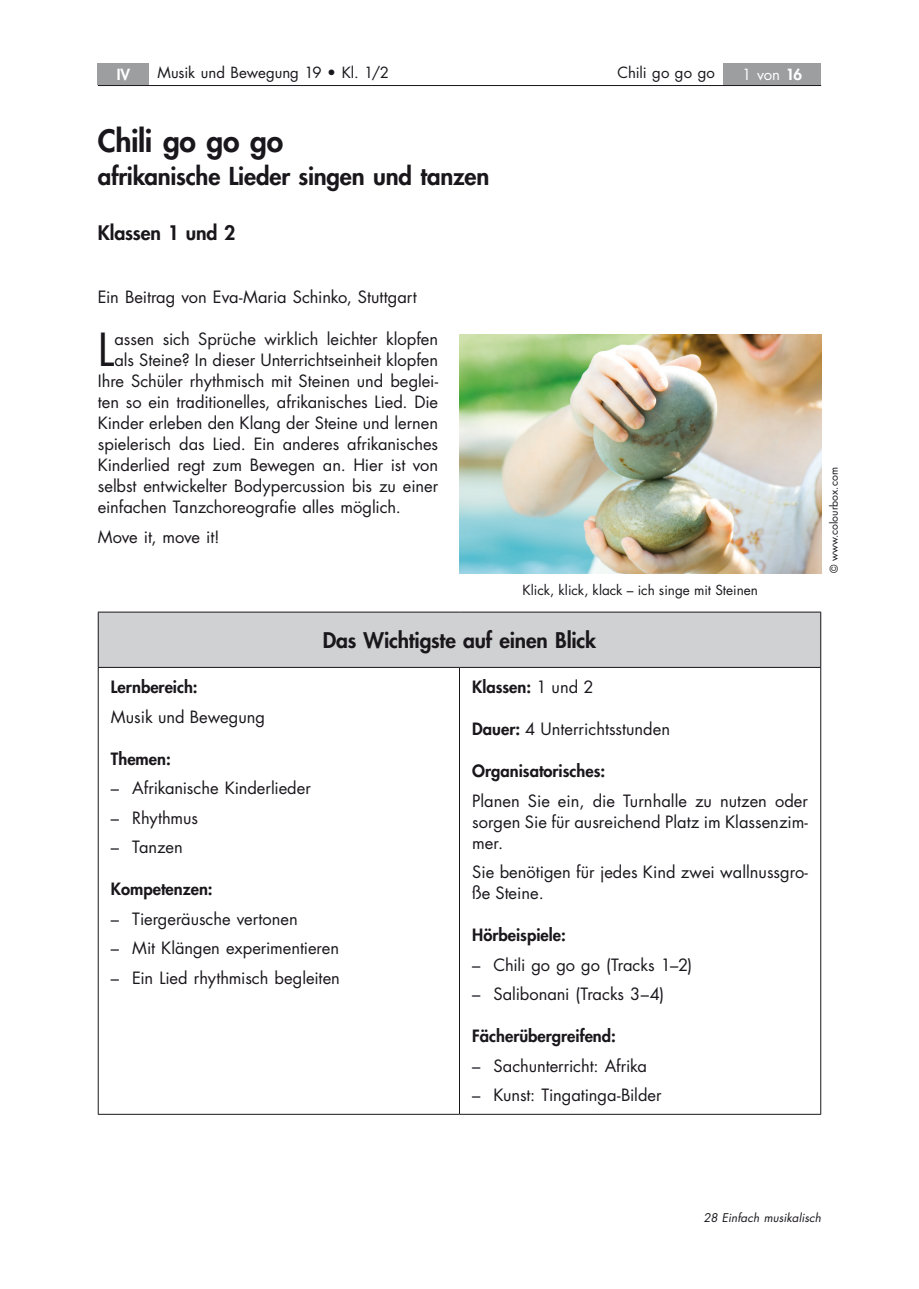
<style>
.page{position:relative;width:919px;height:1289px;background:#fff}
.page>*{position:absolute;margin:0;border:0;box-sizing:border-box;transform-origin:0 0}
.t1{font:44.4px "Futura";color:#1a171c}
.t2{font:800 30px "Futura";letter-spacing:-.015em;color:#1a171c}
.t3{font:800 24px "Futura";letter-spacing:-.01em;color:#1a171c}
.t4{font:800 21px "Futura";letter-spacing:-.01em;color:#1a171c}
.t5{font:800 19.5px "Futura";letter-spacing:-.005em;color:#1a171c}
.t6{font:16.5px/21px "Futura";color:#1a171c;text-align:justify}
.t7{font:800 16.5px "Futura";color:#1a171c}
.t8{font:15px "Futura";letter-spacing:-.005em;color:#1a171c}
.t9{font:15px "Futura";color:#fff}
.t10{font:800 15px "Futura";color:#fff}
.t11{font:13.5px "Futura";color:#1a171c}
.t12{font:italic 11.7px "Futura";color:#1a171c}
.t13{font:10.5px "Futura";color:#1a171c}
.s1{font-weight:800}
.s2{font-weight:400}
</style>
<div class="page">
<div style="left:98px;top:64px;width:51px;height:21px;background:#9d9ea0"></div>
<div style="left:723px;top:64px;width:98px;height:21px;background:#9d9ea0"></div>
<hr style="left:98px;top:85px;width:723px;height:1px;background:#1a171c">
<div style="left:98px;top:612px;width:722px;height:55px;background:#d0d1d2"></div>
<hr style="left:98px;top:611px;width:361px;height:1px;background:#1a171c">
<hr style="left:98px;top:612px;width:1px;height:55px;background:#1a171c">
<hr style="left:459px;top:611px;width:362px;height:1px;background:#1a171c">
<hr style="left:820px;top:612px;width:1px;height:55px;background:#1a171c">
<hr style="left:98px;top:667px;width:361px;height:1px;background:#1a171c">
<hr style="left:98px;top:667px;width:1px;height:446px;background:#1a171c">
<hr style="left:459px;top:667px;width:362px;height:1px;background:#1a171c">
<hr style="left:459px;top:667px;width:1px;height:446px;background:#1a171c">
<hr style="left:820px;top:667px;width:1px;height:446px;background:#1a171c">
<hr style="left:98px;top:1113px;width:361px;height:1px;background:#1a171c">
<hr style="left:459px;top:1113px;width:362px;height:1px;background:#1a171c">
<img style="left:459px;top:335px;width:362px;height:238px">
<p class="t10" style="left:117px;top:65px;width:15px">IV</p>
<p class="t8" style="left:157px;top:62px;width:233px">Musik und Bewegung 19 • Kl. 1/2</p>
<p class="t8" style="left:617px;top:62px;width:99px">Chili go go go</p>
<p class="t9" style="left:742px;top:65px;width:61px">1 von <span class="s1">16</span></p>
<h2 class="t2" style="left:98px;top:121px;width:187px">Chili go go go</h2>
<h3 class="t3" style="left:98px;top:160px;width:393px">afrikanische Lieder singen und tanzen</h3>
<p class="t5" style="left:98px;top:220px;width:139px">Klassen 1 und 2</p>
<p class="t6" style="left:98px;top:286px;width:320px">Ein Beitrag von Eva-Maria Schinko, Stuttgart</p>
<h1 class="t1" style="left:98px;top:319px;width:18px">L</h1>
<p class="t6" style="left:114px;top:328px;width:325px">assen sich Sprüche wirklich leichter klopfen</p>
<p class="t6" style="left:114px;top:349px;width:325px">als Steine? In dieser Unterrichtseinheit klopfen</p>
<p class="t6" style="left:98px;top:370px;width:342px">Ihre Schüler rhythmisch mit Steinen und beglei-</p>
<p class="t6" style="left:98px;top:391px;width:342px">ten so ein traditionelles, afrikanisches Lied. Die</p>
<p class="t6" style="left:98px;top:412px;width:342px">Kinder erleben den Klang der Steine und lernen</p>
<p class="t6" style="left:98px;top:433px;width:342px">spielerisch das Lied. Ein anderes afrikanisches</p>
<p class="t6" style="left:98px;top:454px;width:342px">Kinderlied regt zum Bewegen an. Hier ist von</p>
<p class="t6" style="left:98px;top:475px;width:342px">selbst entwickelter Bodypercussion bis zu einer</p>
<p class="t6" style="left:98px;top:496px;width:304px">einfachen Tanzchoreografie alles möglich.</p>
<p class="t6" style="left:98px;top:526px;width:123px">Move it, move it!</p>
<p class="t11" style="left:522px;top:580px;width:237px">Klick, klick, klack – ich singe mit Steinen</p>
<p class="t4" style="left:322px;top:626px;width:275px">Das Wichtigste auf einen Blick</p>
<p class="t7" style="left:111px;top:676px;width:88px">Lernbereich:</p>
<p class="t6" style="left:111px;top:706px;width:156px">Musik und Bewegung</p>
<p class="t7" style="left:111px;top:747px;width:61px">Themen:</p>
<p class="t6" style="left:111px;top:777px;width:201px">– Afrikanische Kinderlieder</p>
<p class="t6" style="left:111px;top:807px;width:88px">– Rhythmus</p>
<p class="t6" style="left:111px;top:836px;width:73px">– Tanzen</p>
<p class="t7" style="left:111px;top:878px;width:103px">Kompetenzen:</p>
<p class="t6" style="left:111px;top:908px;width:188px">– Tiergeräusche vertonen</p>
<p class="t6" style="left:111px;top:937px;width:230px">– Mit Klängen experimentieren</p>
<p class="t6" style="left:111px;top:967px;width:230px">– Ein Lied rhythmisch begleiten</p>
<p class="t7" style="left:472px;top:676px;width:123px">Klassen: <span class="s2">1 und 2</span></p>
<p class="t6" style="left:472px;top:718px;width:199px"><span class="s1">Dauer:</span> 4 Unterrichtsstunden</p>
<p class="t7" style="left:472px;top:760px;width:134px">Organisatorisches:</p>
<p class="t6" style="left:472px;top:790px;width:337px">Planen Sie ein, die Turnhalle zu nutzen oder sorgen Sie für ausreichend Platz im Klassenzim&shy;mer.</p>
<p class="t6" style="left:472px;top:861px;width:337px">Sie benötigen für jedes Kind zwei wallnussgro&shy;ße Steine.</p>
<p class="t7" style="left:472px;top:924px;width:95px">Hörbeispiele:</p>
<p class="t6" style="left:472px;top:954px;width:221px">– Chili go go go (Tracks 1–2)</p>
<p class="t6" style="left:472px;top:983px;width:193px">– Salibonani (Tracks 3–4)</p>
<p class="t7" style="left:472px;top:1025px;width:145px">Fächerübergreifend:</p>
<p class="t6" style="left:472px;top:1055px;width:176px">– Sachunterricht: Afrika</p>
<p class="t6" style="left:472px;top:1084px;width:191px">– Kunst: Tingatinga-Bilder</p>
<p class="t13" style="left:826px;top:573px;width:107px;rotate:-90deg">© www.colourbox.com</p>
<p class="t12" style="left:703px;top:1209px;width:119px">28 Einfach musikalisch</p>
</div>
